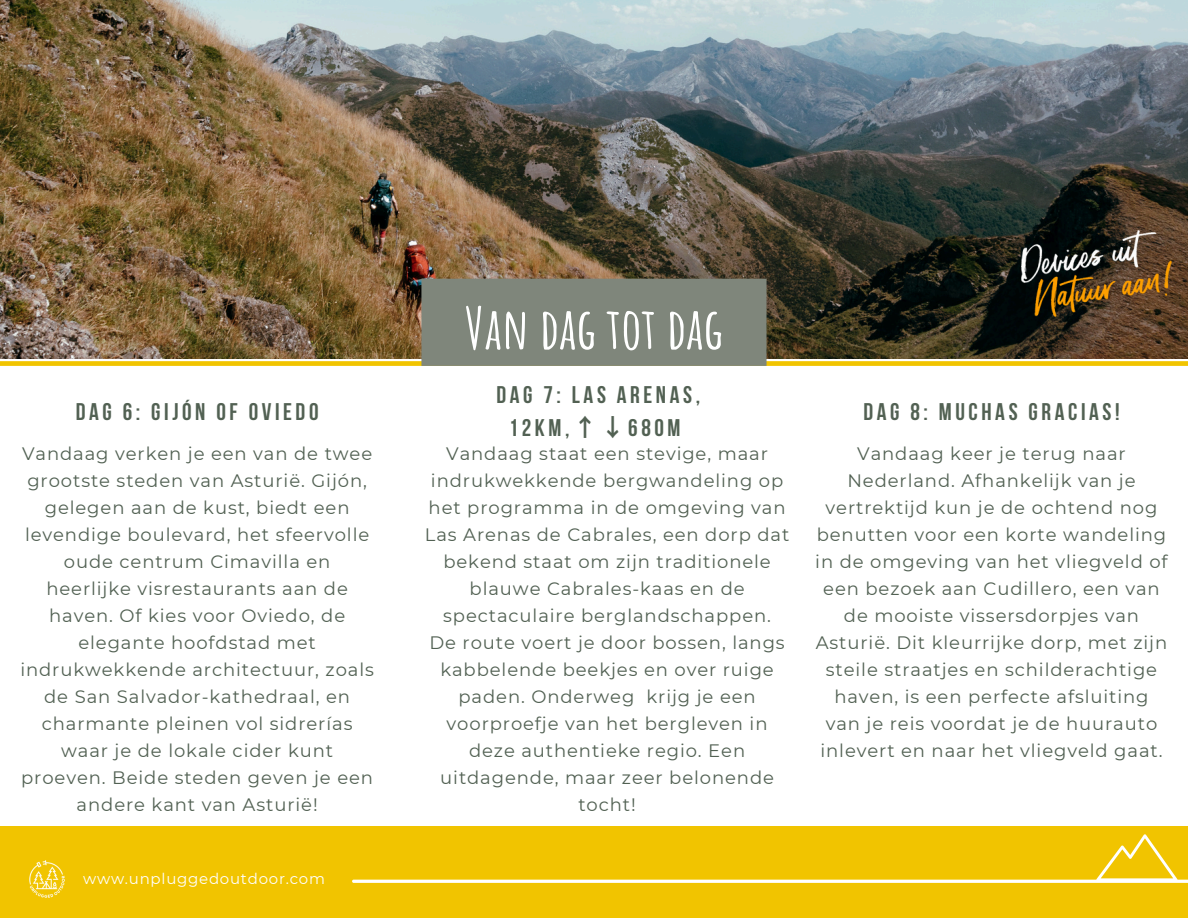
<style>
.page{position:relative;width:1188px;height:918px;background:#fff}
.page>*{position:absolute;margin:0;border:0;box-sizing:border-box;transform-origin:0 0}
.t1{font:700 57px "Amatic SC";color:#fff}
.t2{font:700 24px/32.7px "Bebas Neue";letter-spacing:.15em;color:#526153;text-align:center}
.t3{font:18px/27px "Montserrat";letter-spacing:.05em;color:#526153;text-align:center}
.t4{font:15px "Montserrat";letter-spacing:.05em;color:#fff}
.s1{font-family:"Noto Sans CJ Ksc"}
</style>
<div class="page">
<div style="left:0;top:826px;width:1188px;height:92px;background:#f1c400"></div>
<img style="left:29px;top:860px;width:36px;height:38px">
<img style="left:0;top:0;width:1188px;height:279px">
<img style="left:1021px;top:230px;width:150px;height:49px">
<svg style="left:352px;top:834px;width:836px;height:49px"></svg>
<img style="left:0;top:279px;width:1188px;height:87px">
<h2 class="t2" style="left:76px;top:397px;width:244px">DAG 6: GIJÓN OF OVIEDO</h2>
<h2 class="t3" style="left:20px;top:440px;width:355px">Vandaag verken je een van de twee grootste steden van Asturië. Gijón, gelegen aan de kust, biedt een levendige boulevard, het sfeervolle oude centrum Cimavilla en heerlijke visrestaurants aan de haven. Of kies voor Oviedo, de elegante hoofdstad met indrukwekkende architectuur, zoals de San Salvador-kathedraal, en charmante pleinen vol sidrerías waar je de lokale cider kunt proeven. Beide steden geven je een andere kant van Asturië!</h2>
<p class="t4" style="left:83px;top:869px;width:243px">www.unpluggedoutdoor.com</p>
<p class="t1" style="left:465px;top:291px;width:260px">Van dag tot dag</p>
<p class="t2" style="left:496px;top:381px;width:205px">DAG 7: LAS ARENAS,<br>12KM,<span class="s1">↑↓</span>680M</p>
<h1 class="t3" style="left:425px;top:440px;width:366px">Vandaag staat een stevige, maar indrukwekkende bergwandeling op het programma in de omgeving van<br>Las Arenas de Cabrales, een dorp dat bekend staat om zijn traditionele blauwe Cabrales-kaas en de spectaculaire berglandschappen.<br>De route voert je door bossen, langs kabbelende beekjes en over ruige paden. Onderweg krijg je een voorproefje van het bergleven in deze authentieke regio. Een uitdagende, maar zeer belonende tocht!</h1>
<p class="t2" style="left:863px;top:397px;width:258px">DAG 8: MUCHAS GRACIAS!</p>
<h2 class="t3" style="left:815px;top:440px;width:354px">Vandaag keer je terug naar Nederland. Afhankelijk van je vertrektijd kun je de ochtend nog benutten voor een korte wandeling in de omgeving van het vliegveld of een bezoek aan Cudillero, een van de mooiste vissersdorpjes van Asturië. Dit kleurrijke dorp, met zijn steile straatjes en schilderachtige haven, is een perfecte afsluiting van je reis voordat je de huurauto inlevert en naar het vliegveld gaat.</h2>
</div>
